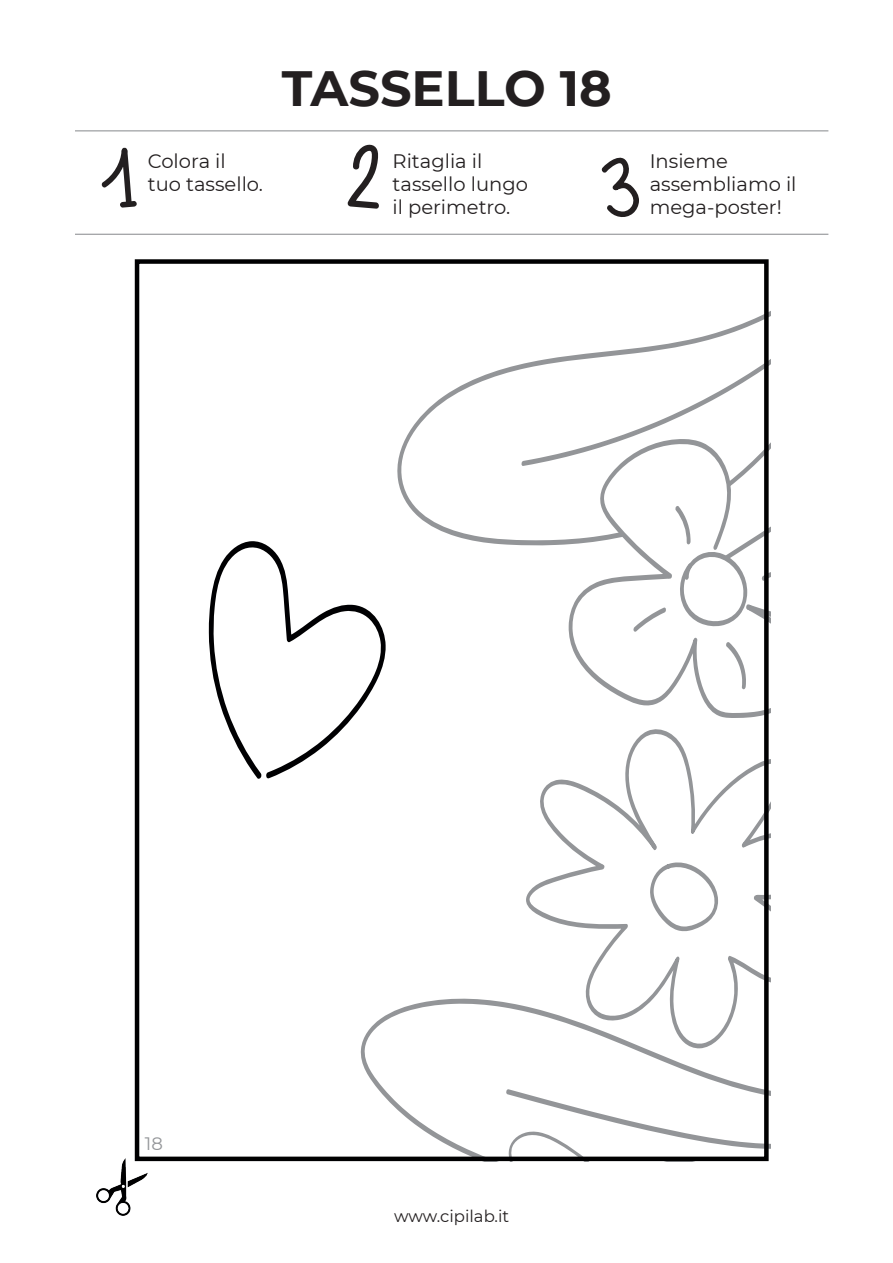
<style>
.page{position:relative;width:893px;height:1263px;background:#fff}
.page>*{position:absolute;margin:0;border:0;box-sizing:border-box;transform-origin:0 0}
.t1{font:700 49.5px "Montserrat";color:#231f20}
.t2{font:19.5px/23.4px "Montserrat";color:#231f20}
.t3{font:18px "Montserrat";color:#939598}
.t4{font:16.5px "Montserrat";color:#231f20}
</style>
<div class="page">
<svg style="left:101px;top:147px;width:36px;height:61px"></svg>
<svg style="left:347px;top:144px;width:32px;height:65px"></svg>
<svg style="left:601px;top:157px;width:38px;height:60px"></svg>
<hr style="left:75px;top:234px;width:753px;height:1px;background:#939598">
<hr style="left:75px;top:130px;width:753px;height:1px;background:#939598">
<img style="left:97px;top:1159px;width:51px;height:56px">
<svg style="left:397px;top:364px;width:170px;height:182px"></svg>
<svg style="left:521px;top:311px;width:249px;height:155px"></svg>
<svg style="left:360px;top:998px;width:401px;height:157px"></svg>
<svg style="left:209px;top:541px;width:177px;height:238px"></svg>
<svg style="left:520px;top:729px;width:250px;height:319px"></svg>
<svg style="left:650px;top:861px;width:68px;height:70px"></svg>
<svg style="left:568px;top:438px;width:202px;height:280px"></svg>
<svg style="left:633px;top:606px;width:34px;height:26px"></svg>
<svg style="left:675px;top:505px;width:16px;height:39px"></svg>
<svg style="left:726px;top:642px;width:21px;height:47px"></svg>
<svg style="left:761px;top:568px;width:9px;height:14px"></svg>
<svg style="left:677px;top:551px;width:70px;height:76px"></svg>
<svg style="left:505px;top:1089px;width:265px;height:66px"></svg>
<div style="left:135px;top:259px;width:634px;height:902px;border:5px solid #000001"></div>
<h1 class="t1" style="left:282px;top:53px;width:332px">TASSELLO 18</h1>
<p class="t2" style="left:148px;top:148px;width:117px">Colora il tuo tassello.</p>
<p class="t2" style="left:393px;top:148px;width:137px">Ritaglia il tassello lungo il perimetro.</p>
<p class="t2" style="left:650px;top:148px;width:148px">Insieme assembliamo il mega-poster!</p>
<p class="t3" style="left:145px;top:1131px;width:19px">18</p>
<p class="t4" style="left:394px;top:1204px;width:117px">www.cipilab.it</p>
</div>
